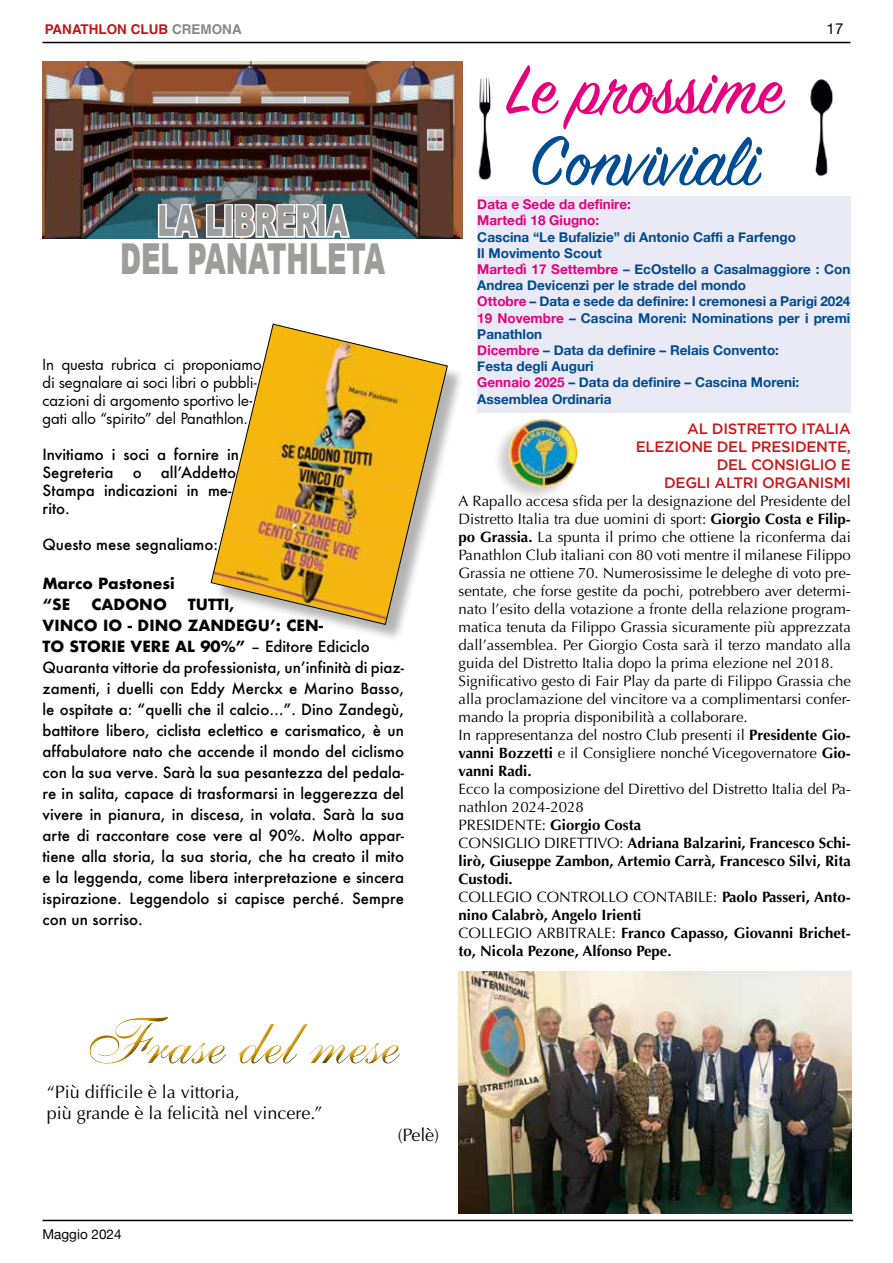
<style>
.page{position:relative;width:893px;height:1263px;background:#fff}
.page>*{position:absolute;margin:0;border:0;box-sizing:border-box;transform-origin:0 0}
.t1{font:76.5px "Sign Painter House Script";color:#e6007d}
.t2{font:76.5px "Sign Painter House Script";letter-spacing:-.005em;color:#004d93}
.t3{font:64.5px "Shelley Allegro BT";color:#d19700}
.t4{font:900 42.6px/37.5px "Arial";color:#9d9d9c;text-align:center;scale:.63 1}
.t5{font:18px/21.6px "Optima";color:#000}
.t6{font:15px/18px "Optima";color:#000}
.t7{font:500 15px/21px "Futura";color:#000}
.t8{font:700 15px/18px "Optima";color:#000}
.t9{font:15px/18px "Futura";color:#000}
.t10{font:500 15px/18px "Gotham";letter-spacing:-.02em;color:#cd171a;text-align:right}
.t11{font:700 15px/21px "Futura";color:#000}
.t12{font:15px "Helvetica Neue";color:#000}
.t13{font:700 13.5px/16.2px "Helvetica Neue";color:#00498e}
.t14{font:700 13.5px/16.2px "Helvetica Neue";color:#e6007d}
.t15{font:700 13.5px "Helvetica";color:#be1716}
.t16{font:13.5px "Helvetica Neue";color:#000}
.s1{color:#878787}
.s2{font-weight:700}
.s3{color:#e6007d}
.s4{font-weight:400}
</style>
<div class="page">
<hr style="left:43px;top:1220px;width:810px;height:1px;background:#000">
<img style="left:478px;top:78px;width:14px;height:102px">
<img style="left:810px;top:79px;width:23px;height:98px">
<div style="left:477px;top:196px;width:373px;height:216px;background:#e9eaf5"></div>
<img style="left:43px;top:62px;width:420px;height:176px">
<svg style="left:156px;top:198px;width:70px;height:41px"></svg>
<div style="left:224px;top:204px;width:9px;height:34px;border:3px solid #fff"></div>
<img style="left:233px;top:198px;width:119px;height:41px">
<div style="left:214px;top:327px;width:251px;height:316px;background:#000;opacity:.3"></div>
<img style="left:211px;top:324px;width:237px;height:301px">
<img style="left:459px;top:972px;width:393px;height:241px">
<div style="left:493px;top:418px;width:84px;height:84px;background:#000;opacity:.2"></div>
<img style="left:509px;top:419px;width:68px;height:68px;border-radius:34px">
<hr style="left:43px;top:42px;width:807px;height:1px;background:#000">
<p class="t15" style="left:45px;top:21px;width:198px">PANATHLON CLUB <span class="s1">CREMONA</span></p>
<p class="t12" style="left:827px;top:18px;width:18px">17</p>
<h3 class="t4" style="left:120px;top:201px;width:423px">LA LIBRERIA<br>DEL PANATHLETA</h3>
<p class="t9" style="left:43px;top:355px;width:221px">In questa rubrica ci proponiamo di segnalare ai soci libri o pubbli&shy;cazioni di argomento sportivo le&shy;gati allo “spirito” del Panathlon.</p>
<p class="t7" style="left:43px;top:445px;width:198px;line-height:18px">Invitiamo i soci a fornire in<br>Segreteria</p>
<p class="t7" style="left:43px;top:463px;width:195px;line-height:18px;text-indent:118px">all’Addetto<br>Stampa indicazioni in me&shy;rito.</p>
<p class="t7" style="left:43px;top:533px;width:177px">Questo mese segnaliamo:</p>
<p class="t11" style="left:43px;top:572px;width:134px">Marco Pastonesi “SE</p>
<p class="t7" style="left:133px;top:461px;width:11px">o</p>
<p class="t11" style="left:91px;top:593px;width:77px">CADONO</p>
<p class="t7" style="left:43px;top:593px;width:363px;text-indent:145px"><span class="s2">TUTTI,<br>VINCO IO - DINO ZANDEGU’: CEN-<br>TO STORIE VERE AL 90%”</span> – Editore Ediciclo Quaranta vittorie da professionista, un’infinità di piaz&shy;zamenti, i duelli con Eddy Merckx e Marino Basso, le ospitate a: “quelli che il calcio…”. Dino Zandegù, battitore libero, ciclista eclettico e carismatico, è un affabulatore nato che accende il mondo del ciclismo con la sua verve. Sarà la sua pesantezza del pedala&shy;re in salita, capace di trasformarsi in leggerezza del vivere in pianura, in discesa, in volata. Sarà la sua arte di raccontare cose vere al 90%. Molto appar&shy;tiene alla storia, la sua storia, che ha creato il mito e la leggenda, come libera interpretazione e sincera ispirazione. Leggendolo si capisce perché. Sempre con un sorriso.</p>
<h1 class="t1" style="left:507px;top:43px;width:277px">Le prossime</h1>
<h1 class="t2" style="left:530px;top:115px;width:231px">Conviviali</h1>
<p class="t14" style="left:477px;top:197px;width:155px">Data e Sede da definire:<br>Martedì 18 Giugno:</p>
<p class="t13" style="left:477px;top:229px;width:375px">Cascina “Le Bufalizie” di Antonio Caffi a Farfengo<br>Il Movimento Scout<br><span class="s3">Martedì 17 Settembre</span> – EcOstello a Casalmaggiore : Con Andrea Devicenzi per le strade del mondo<br><span class="s3">Ottobre</span> – Data e sede da definire: I cremonesi a Parigi 2024<br><span class="s3">19 Novembre</span> – Cascina Moreni: Nominations per i premi Panathlon<br><span class="s3">Dicembre</span> – Data da definire – Relais Convento:<br>Festa degli Auguri<br><span class="s3">Gennaio 2025</span> – Data da definire – Cascina Moreni:<br>Assemblea Ordinaria</p>
<p class="t10" style="left:636px;top:420px;width:217px">AL DISTRETTO ITALIA<br>ELEZIONE DEL PRESIDENTE,<br>DEL CONSIGLIO E<br>DEGLI ALTRI ORGANISMI</p>
<p class="t6" style="left:459px;top:492px;width:394px">A Rapallo accesa sfida per la designazione del Presidente del Distretto Italia tra due uomini di sport: <span class="s2">Giorgio Costa e Filip&shy;po Grassia.</span> La spunta il primo che ottiene la riconferma dai Panathlon Club italiani con 80 voti mentre il milanese Filippo Grassia ne ottiene 70. Numerosissime le deleghe di voto pre&shy;sentate, che forse gestite da pochi, potrebbero aver determi&shy;nato l’esito della votazione a fronte della relazione program&shy;matica tenuta da Filippo Grassia sicuramente più apprezzata dall’assemblea. Per Giorgio Costa sarà il terzo mandato alla guida del Distretto Italia dopo la prima elezione nel 2018.<br>Significativo gesto di Fair Play da parte di Filippo Grassia che alla proclamazione del vincitore va a complimentarsi confer&shy;mando la propria disponibilità a collaborare.<br>In rappresentanza del nostro Club presenti il <span class="s2">Presidente Gio&shy;vanni Bozzetti</span> e il Consigliere nonché Vicegovernatore <span class="s2">Gio&shy;vanni Radi.</span></p>
<p class="t8" style="left:459px;top:780px;width:394px"><span class="s4">Ecco la composizione del Direttivo del Distretto Italia del Pa&shy;nathlon 2024-2028<br>PRESIDENTE:</span> Giorgio Costa<br><span class="s4">CONSIGLIO DIRETTIVO:</span> Adriana Balzarini, Francesco Schi&shy;lirò, Giuseppe Zambon, Artemio Carrà, Francesco Silvi, Rita Custodi.<br><span class="s4">COLLEGIO CONTROLLO CONTABILE:</span> Paolo Passeri, Anto&shy;nino Calabrò, Angelo Irienti<br><span class="s4">COLLEGIO ARBITRALE:</span> Franco Capasso, Giovanni Brichet&shy;to, Nicola Pezone, Alfonso Pepe.</p>
<h2 class="t3" style="left:81px;top:1002px;width:320px">Frase del mese</h2>
<p class="t5" style="left:47px;top:1081px;width:277px">“Più difficile è la vittoria,<br>più grande è la felicità nel vincere.”</p>
<p class="t5" style="left:398px;top:1124px;width:43px">(Pelè)</p>
<p class="t16" style="left:43px;top:1224px;width:81px">Maggio 2024</p>
</div>
